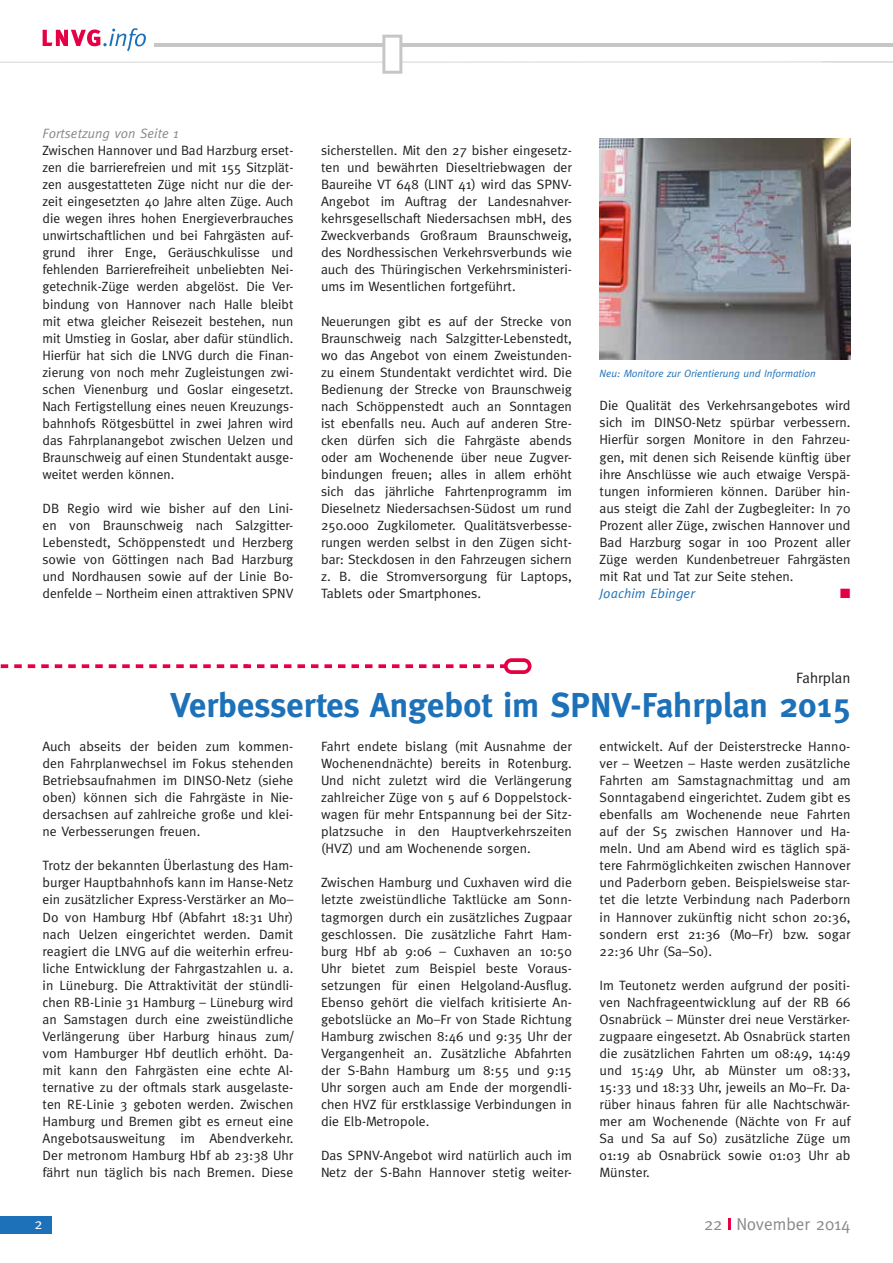
<style>
.page{position:relative;width:893px;height:1263px;background:#fff}
.page>*{position:absolute;margin:0;border:0;box-sizing:border-box;transform-origin:0 0}
.t1{font:700 34.5px "Meta";color:#1d71b8}
.t2{font:17.25px "Meta";color:#8a8989}
.t3{font:15px "Meta";color:#1d1d1b}
.t4{font:15px "Meta";color:#fff}
.t5{font:13.5px/17.1px "Meta";letter-spacing:.005em;color:#1d1d1b;text-align:justify}
.t6{font:italic 13.5px "Meta";color:#878787}
.t7{font:italic 13.5px "Meta";letter-spacing:.01em;color:#1d71b8}
.t8{font:13.5px "Zapf Dingbats ITC";color:#e50046}
.t9{font:italic 10.5px "Meta";color:#1d71b8}
</style>
<div class="page">
<div style="left:0;top:1216px;width:51px;height:17px;background:#1d71b8"></div>
<svg style="left:0;top:28px;width:893px;height:46px"></svg>
<hr style="left:823px;top:43px;width:70px;height:3px;background:#c6c6c6">
<svg style="left:257px;top:664px;width:7px;height:4px"></svg>
<svg style="left:270px;top:664px;width:8px;height:4px"></svg>
<svg style="left:284px;top:664px;width:7px;height:4px"></svg>
<svg style="left:297px;top:664px;width:8px;height:4px"></svg>
<svg style="left:311px;top:664px;width:7px;height:4px"></svg>
<svg style="left:324px;top:664px;width:8px;height:4px"></svg>
<svg style="left:338px;top:664px;width:7px;height:4px"></svg>
<svg style="left:351px;top:664px;width:8px;height:4px"></svg>
<svg style="left:365px;top:664px;width:7px;height:4px"></svg>
<svg style="left:378px;top:664px;width:8px;height:4px"></svg>
<svg style="left:392px;top:664px;width:7px;height:4px"></svg>
<svg style="left:405px;top:664px;width:8px;height:4px"></svg>
<svg style="left:419px;top:664px;width:7px;height:4px"></svg>
<svg style="left:432px;top:664px;width:8px;height:4px"></svg>
<svg style="left:446px;top:664px;width:7px;height:4px"></svg>
<svg style="left:459px;top:664px;width:8px;height:4px"></svg>
<svg style="left:473px;top:664px;width:7px;height:4px"></svg>
<svg style="left:486px;top:664px;width:8px;height:4px"></svg>
<svg style="left:500px;top:658px;width:31px;height:16px"></svg>
<svg style="left:230px;top:664px;width:21px;height:4px"></svg>
<svg style="left:217px;top:664px;width:7px;height:4px"></svg>
<svg style="left:203px;top:664px;width:8px;height:4px"></svg>
<svg style="left:190px;top:664px;width:7px;height:4px"></svg>
<svg style="left:176px;top:664px;width:8px;height:4px"></svg>
<svg style="left:163px;top:664px;width:7px;height:4px"></svg>
<svg style="left:149px;top:664px;width:8px;height:4px"></svg>
<svg style="left:136px;top:664px;width:7px;height:4px"></svg>
<svg style="left:122px;top:664px;width:8px;height:4px"></svg>
<svg style="left:109px;top:664px;width:7px;height:4px"></svg>
<svg style="left:95px;top:664px;width:8px;height:4px"></svg>
<svg style="left:82px;top:664px;width:7px;height:4px"></svg>
<svg style="left:68px;top:664px;width:8px;height:4px"></svg>
<svg style="left:55px;top:664px;width:7px;height:4px"></svg>
<svg style="left:41px;top:664px;width:8px;height:4px"></svg>
<svg style="left:28px;top:664px;width:7px;height:4px"></svg>
<svg style="left:14px;top:664px;width:8px;height:4px"></svg>
<svg style="left:1px;top:664px;width:7px;height:4px"></svg>
<img style="left:600px;top:138px;width:250px;height:222px">
<svg style="left:728px;top:1218px;width:3px;height:12px"></svg>
<p class="t6" style="left:43px;top:126px;width:138px">Fortsetzung von Seite 1</p>
<p class="t5" style="left:43px;top:142px;width:252px">Zwischen Hannover und Bad Harzburg erset&shy;zen die barrierefreien und mit 155 Sitzplät&shy;zen ausgestatteten Züge nicht nur die der&shy;zeit eingesetzten 40 Jahre alten Züge. Auch die wegen ihres hohen Energieverbrauches unwirtschaftlichen und bei Fahrgästen auf&shy;grund ihrer Enge, Geräuschkulisse und fehlenden Barrierefreiheit unbeliebten Nei&shy;getechnik-Züge werden abgelöst. Die Ver&shy;bindung von Hannover nach Halle bleibt mit etwa gleicher Reisezeit bestehen, nun mit Umstieg in Goslar, aber dafür stündlich.<br>Hierfür hat sich die LNVG durch die Finan&shy;zierung von noch mehr Zugleistungen zwi&shy;schen Vienenburg und Goslar eingesetzt.<br>Nach Fertigstellung eines neuen Kreuzungs&shy;bahnhofs Rötgesbüttel in zwei Jahren wird das Fahrplanangebot zwischen Uelzen und Braunschweig auf einen Stundentakt ausge&shy;weitet werden können.</p>
<p class="t5" style="left:43px;top:499px;width:252px">DB Regio wird wie bisher auf den Lini&shy;en von Braunschweig nach Salzgitter-Lebenstedt, Schöppenstedt und Herzberg sowie von Göttingen nach Bad Harzburg und Nordhausen sowie auf der Linie Bo&shy;denfelde – Northeim einen attraktiven SPNV</p>
<p class="t5" style="left:321px;top:142px;width:252px">sicherstellen. Mit den 27 bisher eingesetz&shy;ten und bewährten Dieseltriebwagen der Baureihe VT 648 (LINT 41) wird das SPNV-Angebot im Auftrag der Landesnahver&shy;kehrsgesellschaft Niedersachsen mbH, des Zweckverbands Großraum Braunschweig, des Nordhessischen Verkehrsverbunds wie auch des Thüringischen Verkehrsministeri&shy;ums im Wesentlichen fortgeführt.</p>
<p class="t5" style="left:321px;top:312px;width:252px">Neuerungen gibt es auf der Strecke von Braunschweig nach Salzgitter-Lebenstedt, wo das Angebot von einem Zweistunden&shy;zu einem Stundentakt verdichtet wird. Die Bedienung der Strecke von Braunschweig nach Schöppenstedt auch an Sonntagen ist ebenfalls neu. Auch auf anderen Stre&shy;cken dürfen sich die Fahrgäste abends oder am Wochenende über neue Zugver&shy;bindungen freuen; alles in allem erhöht sich das jährliche Fahrtenprogramm im Dieselnetz Niedersachsen-Südost um rund 250.000 Zugkilometer. Qualitätsverbesse&shy;rungen werden selbst in den Zügen sicht&shy;bar: Steckdosen in den Fahrzeugen sichern z. B. die Stromversorgung für Laptops, Tablets oder Smartphones.</p>
<p class="t9" style="left:600px;top:367px;width:218px">Neu: Monitore zur Orientierung und Information</p>
<p class="t5" style="left:600px;top:397px;width:252px">Die Qualität des Verkehrsangebotes wird sich im DINSO-Netz spürbar verbessern.<br>Hierfür sorgen Monitore in den Fahrzeu&shy;gen, mit denen sich Reisende künftig über ihre Anschlüsse wie auch etwaige Verspä&shy;tungen informieren können. Darüber hin&shy;aus steigt die Zahl der Zugbegleiter: In 70<br>Prozent aller Züge, zwischen Hannover und Bad Harzburg sogar in 100 Prozent aller Züge werden Kundenbetreuer Fahrgästen mit Rat und Tat zur Seite stehen.</p>
<p class="t7" style="left:600px;top:585px;width:97px">Joachim Ebinger</p>
<p class="t8" style="left:840px;top:587px;width:12px">■</p>
<p class="t3" style="left:796px;top:669px;width:56px">Fahrplan</p>
<h1 class="t1" style="left:171px;top:685px;width:681px">Verbessertes Angebot im SPNV-Fahrplan 2015</h1>
<p class="t5" style="left:43px;top:738px;width:252px">Auch abseits der beiden zum kommen&shy;den Fahrplanwechsel im Fokus stehenden Betriebsaufnahmen im DINSO-Netz (siehe oben) können sich die Fahrgäste in Nie&shy;dersachsen auf zahlreiche große und klei&shy;ne Verbesserungen freuen.</p>
<p class="t5" style="left:43px;top:857px;width:252px">Trotz der bekannten Überlastung des Ham&shy;burger Hauptbahnhofs kann im Hanse-Netz ein zusätzlicher Express-Verstärker an Mo– Do von Hamburg Hbf (Abfahrt 18:31 Uhr) nach Uelzen eingerichtet werden. Damit reagiert die LNVG auf die weiterhin erfreu&shy;liche Entwicklung der Fahrgastzahlen u. a. in Lüneburg. Die Attraktivität der stündli&shy;chen RB-Linie 31 Hamburg – Lüneburg wird an Samstagen durch eine zweistündliche Verlängerung über Harburg hinaus zum/ vom Hamburger Hbf deutlich erhöht. Da&shy;mit kann den Fahrgästen eine echte Al&shy;ternative zu der oftmals stark ausgelaste&shy;ten RE-Linie 3 geboten werden. Zwischen Hamburg und Bremen gibt es erneut eine Angebotsausweitung im Abendverkehr.<br>Der metronom Hamburg Hbf ab 23:38 Uhr fährt nun täglich bis nach Bremen. Diese</p>
<p class="t4" style="left:34px;top:1214px;width:10px">2</p>
<p class="t5" style="left:321px;top:738px;width:252px">Fahrt endete bislang (mit Ausnahme der Wochenendnächte) bereits in Rotenburg.<br>Und nicht zuletzt wird die Verlängerung zahlreicher Züge von 5 auf 6 Doppelstock&shy;wagen für mehr Entspannung bei der Sitz&shy;platzsuche in den Hauptverkehrszeiten (HVZ) und am Wochenende sorgen.</p>
<p class="t5" style="left:321px;top:874px;width:252px">Zwischen Hamburg und Cuxhaven wird die letzte zweistündliche Taktlücke am Sonn&shy;tagmorgen durch ein zusätzliches Zugpaar geschlossen. Die zusätzliche Fahrt Ham&shy;burg Hbf ab 9:06 – Cuxhaven an 10:50<br>Uhr bietet zum Beispiel beste Voraus&shy;setzungen für einen Helgoland-Ausflug.<br>Ebenso gehört die vielfach kritisierte An&shy;gebotslücke an Mo–Fr von Stade Richtung Hamburg zwischen 8:46 und 9:35 Uhr der Vergangenheit an. Zusätzliche Abfahrten der S-Bahn Hamburg um 8:55 und 9:15<br>Uhr sorgen auch am Ende der morgendli&shy;chen HVZ für erstklassige Verbindungen in die Elb-Metropole.</p>
<p class="t5" style="left:321px;top:1146px;width:252px">Das SPNV-Angebot wird natürlich auch im<br>Netz der S-Bahn Hannover stetig weiter-</p>
<p class="t5" style="left:600px;top:738px;width:252px">entwickelt. Auf der Deisterstrecke Hanno&shy;ver – Weetzen – Haste werden zusätzliche Fahrten am Samstagnachmittag und am Sonntagabend eingerichtet. Zudem gibt es ebenfalls am Wochenende neue Fahrten auf der S5 zwischen Hannover und Ha&shy;meln. Und am Abend wird es täglich spä&shy;tere Fahrmöglichkeiten zwischen Hannover und Paderborn geben. Beispielsweise star&shy;tet die letzte Verbindung nach Paderborn in Hannover zukünftig nicht schon 20:36, sondern erst 21:36 (Mo–Fr) bzw. sogar 22:36 Uhr (Sa–So).</p>
<p class="t5" style="left:600px;top:976px;width:252px">Im Teutonetz werden aufgrund der positi&shy;ven Nachfrageentwicklung auf der RB 66<br>Osnabrück – Münster drei neue Verstärker&shy;zugpaare eingesetzt. Ab Osnabrück starten die zusätzlichen Fahrten um 08:49, 14:49 und 15:49 Uhr, ab Münster um 08:33, 15:33 und 18:33 Uhr, jeweils an Mo–Fr. Da&shy;rüber hinaus fahren für alle Nachtschwär&shy;mer am Wochenende (Nächte von Fr auf Sa und Sa auf So) zusätzliche Züge um 01:19 ab Osnabrück sowie 01:03 Uhr ab Münster.</p>
<p class="t2" style="left:704px;top:1214px;width:148px">22 November 2014</p>
</div>
